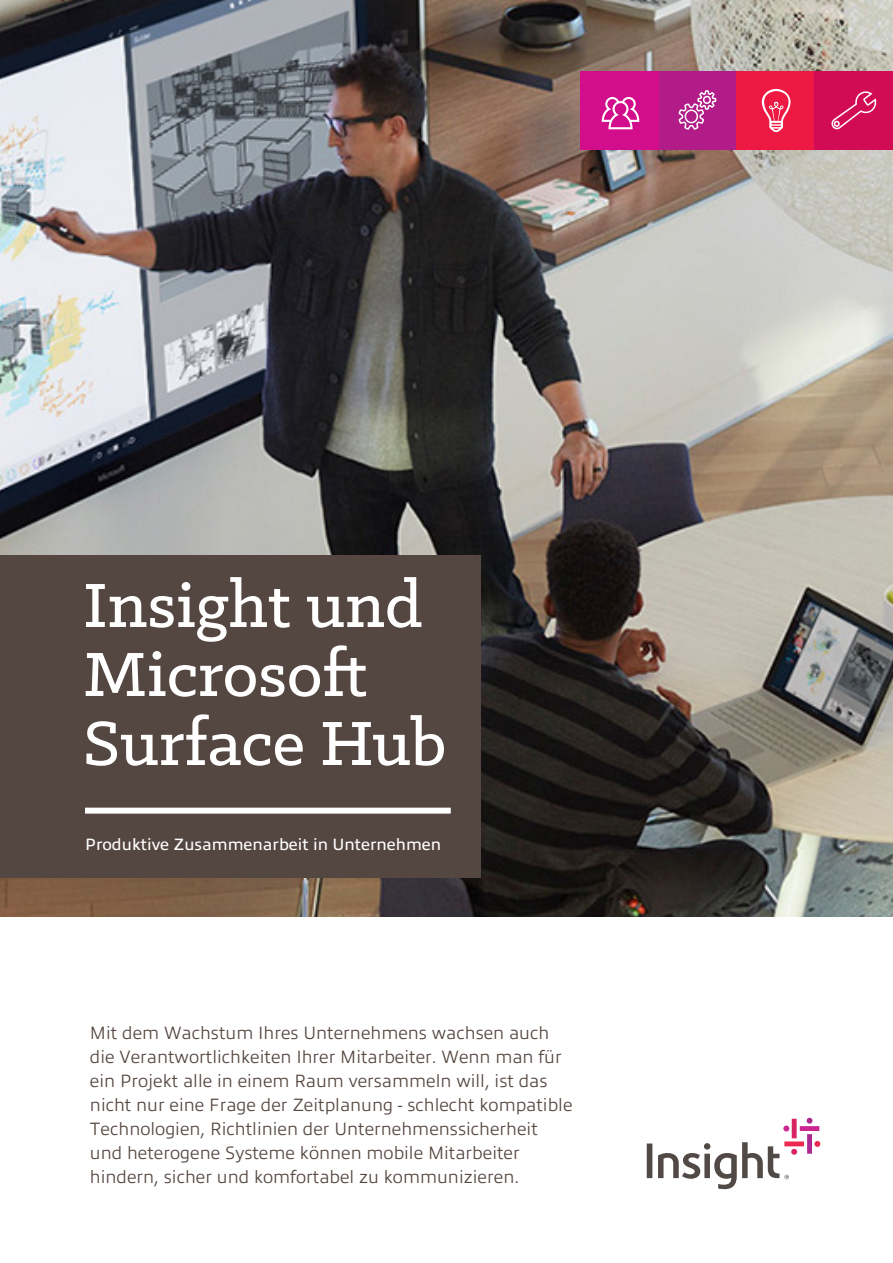
<style>
.page{position:relative;width:893px;height:1263px;background:#fff}
.page>*{position:absolute;margin:0;border:0;box-sizing:border-box;transform-origin:0 0}
.t1{font:500 70.5px/69px "Klinic Slab";color:#fff}
.t2{font:300 18px/24px "Allumi Pro";color:#544640}
.t3{font:16.5px "Allumi Pro";color:#fff}
</style>
<div class="page">
<img style="left:0;top:0;width:893px;height:916px">
<svg style="left:647px;top:1118px;width:173px;height:71px"></svg>
<div style="left:659px;top:71px;width:77px;height:78px;background:#b11c89"></div>
<div style="left:736px;top:71px;width:79px;height:78px;background:#ed1943"></div>
<div style="left:815px;top:71px;width:78px;height:78px;background:#d20c54"></div>
<svg style="left:762px;top:89px;width:28px;height:43px"></svg>
<svg style="left:831px;top:92px;width:46px;height:38px"></svg>
<svg style="left:678px;top:90px;width:39px;height:40px"></svg>
<div style="left:580px;top:71px;width:79px;height:79px;background:#d20e8c"></div>
<svg style="left:602px;top:97px;width:37px;height:32px"></svg>
<div style="left:0;top:555px;width:480px;height:322px;background:#544640"></div>
<div style="left:85px;top:808px;width:366px;height:6px;background:#fff"></div>
<p class="t1" style="left:83px;top:569px;width:364px">Insight und<br>Microsoft<br>Surface Hub</p>
<p class="t3" style="left:85px;top:832px;width:358px">Produktive Zusammenarbeit in Unternehmen</p>
<p class="t2" style="left:90px;top:1019px;width:484px">Mit dem Wachstum Ihres Unternehmens wachsen auch die Verantwortlichkeiten Ihrer Mitarbeiter. Wenn man für ein Projekt alle in einem Raum versammeln will, ist das nicht nur eine Frage der Zeitplanung - schlecht kompatible Technologien, Richtlinien der Unternehmenssicherheit und heterogene Systeme können mobile Mitarbeiter hindern, sicher und komfortabel zu kommunizieren.</p>
</div>
